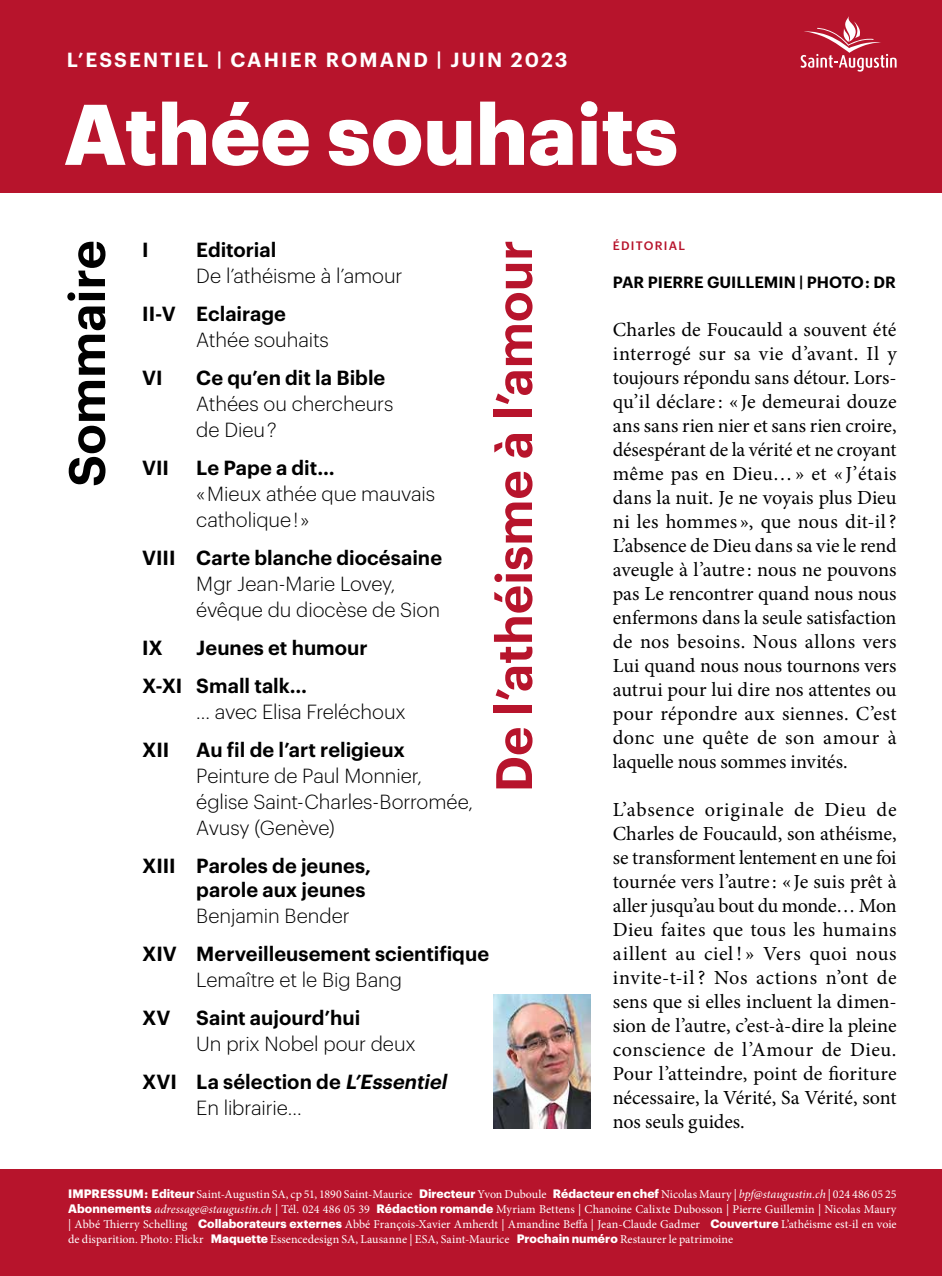
<style>
.page{position:relative;width:942px;height:1276px;background:#fff}
.page>*{position:absolute;margin:0;border:0;box-sizing:border-box;transform-origin:0 0}
.t1{font:700 84px "Graphik";color:#fff}
.t2{font:600 50px "Graphik";color:#b7142c}
.t3{font:600 50px "Graphik";color:#000}
.t4{font:20px/24px "Minion Pro";color:#000;text-align:justify}
.t5{font:300 20px/26px "Graphik";letter-spacing:-.005em;color:#000}
.t6{font:600 20px/38px "Graphik";color:#000}
.t7{font:600 20px "Graphik";letter-spacing:.105em;color:#fff}
.t8{font:600 16px "Graphik";color:#000}
.t9{font:12px/15px "Minion Pro";letter-spacing:.005em;color:#fff;text-align:justify}
.t10{font:500 12px "Graphik";letter-spacing:.105em;color:#b7142c}
.s1{font-weight:600}
.s2{font-weight:600;font-style:italic}
.s3{font-family:"Graphik";font-weight:700}
.s4{font-style:italic}
</style>
<div class="page">
<div style="left:0;top:1169px;width:941px;height:107px;background:#b7142c"></div>
<div style="left:0;top:0;width:941px;height:192px;background:#b7142c"></div>
<svg style="left:800px;top:16px;width:96px;height:56px"></svg>
<img style="left:493px;top:994px;width:97px;height:134px">
<p class="t7" style="left:67px;top:45px;width:502px">L’ESSENTIEL | CAHIER ROMAND | JUIN 2023</p>
<h1 class="t1" style="left:64px;top:69px;width:615px">Athée souhaits</h1>
<h2 class="t2" style="left:475px;top:792px;width:553px;rotate:-90deg">De l’athéisme à l’amour</h2>
<p class="t10" style="left:612px;top:236px;width:74px">ÉDITORIAL</p>
<h2 class="t3" style="left:48px;top:487px;width:248px;rotate:-90deg">Sommaire</h2>
<p class="t6" style="left:142px;top:229px;width:8px">I</p>
<p class="t6" style="left:196px;top:229px;width:81px">Editorial</p>
<p class="t5" style="left:196px;top:261px;width:208px">De l’athéisme à l’amour</p>
<p class="t6" style="left:142px;top:293px;width:145px">II-V Eclairage</p>
<p class="t5" style="left:196px;top:325px;width:134px">Athée souhaits</p>
<p class="t6" style="left:142px;top:357px;width:22px">VI</p>
<p class="t6" style="left:196px;top:357px;width:190px">Ce qu’en dit la Bible</p>
<p class="t5" style="left:196px;top:389px;width:198px">Athées ou chercheurs de Dieu ?</p>
<p class="t6" style="left:142px;top:447px;width:28px">VII</p>
<p class="t6" style="left:196px;top:447px;width:140px">Le Pape a dit…</p>
<p class="t5" style="left:196px;top:479px;width:240px">« Mieux athée que mauvais catholique ! »</p>
<p class="t6" style="left:142px;top:537px;width:301px">VIII Carte blanche diocésaine</p>
<p class="t5" style="left:196px;top:569px;width:245px">Mgr Jean-Marie Lovey, évêque du diocèse de Sion</p>
<p class="t6" style="left:142px;top:627px;width:22px">IX</p>
<p class="t8" style="left:612px;top:270px;width:284px">PAR PIERRE GUILLEMIN | PHOTO : DR</p>
<p class="t4" style="left:612px;top:318px;width:285px">Charles de Foucauld a souvent été interrogé sur sa vie d’avant. Il y toujours répondu sans détour. Lors&shy;qu’il déclare : « Je demeurai douze ans sans rien nier et sans rien croire, désespérant de la vérité et ne croyant même pas en Dieu…» et « J’étais dans la nuit. Je ne voyais plus Dieu ni les hommes », que nous dit-il?<br>L’absence de Dieu dans sa vie le rend aveugle à l’autre : nous ne pouvons pas Le rencontrer quand nous nous enfermons dans la seule satisfaction de nos besoins. Nous allons vers Lui quand nous nous tournons vers autrui pour lui dire nos attentes ou pour répondre aux siennes. C’est donc une quête de son amour à laquelle nous sommes invités.</p>
<p class="t4" style="left:612px;top:798px;width:285px">L’absence originale de Dieu de Charles de Foucauld, son athéisme, se transforment lentement en une foi tournée vers l’autre : « Je suis prêt à aller jusqu’au bout du monde… Mon Dieu faites que tous les humains aillent au ciel ! » Vers quoi nous invite-t-il? Nos actions n’ont de sens que si elles incluent la dimen&shy;sion de l’autre, c’est-à-dire la pleine conscience de l’Amour de Dieu.<br>Pour l’atteindre, point de fioriture nécessaire, la Vérité, Sa Vérité, sont nos seuls guides.</p>
<p class="t6" style="left:142px;top:627px;width:227px;text-indent:54px">Jeunes et humour<br>X-XI Small talk…</p>
<p class="t5" style="left:196px;top:697px;width:211px">… avec Elisa Freléchoux</p>
<p class="t6" style="left:142px;top:729px;width:29px">XII</p>
<p class="t6" style="left:196px;top:729px;width:210px">Au fil de l’art religieux</p>
<p class="t5" style="left:196px;top:761px;width:278px">Peinture de Paul Monnier, église Saint-Charles-Borromée,<br>Avusy (Genève)</p>
<p class="t6" style="left:142px;top:852px;width:230px;line-height:24px;text-align:right">XIII Paroles de jeunes, parole aux jeunes</p>
<p class="t5" style="left:196px;top:901px;width:155px">Benjamin Bender</p>
<p class="t6" style="left:142px;top:933px;width:348px">XIV Merveilleusement scientifique</p>
<p class="t5" style="left:196px;top:965px;width:207px">Lemaître et le Big Bang</p>
<p class="t6" style="left:142px;top:997px;width:30px">XV</p>
<p class="t6" style="left:196px;top:997px;width:165px">Saint aujourd’hui</p>
<p class="t5" style="left:142px;top:1023px;width:310px;line-height:38px;text-indent:54px">Un prix Nobel pour deux<br><span class="s1">XVI La sélection de</span> <span class="s2">L’Essentiel</span></p>
<p class="t5" style="left:196px;top:1093px;width:107px">En librairie…</p>
<p class="t9" style="left:68px;top:1186px;width:829px"><span class="s3">IMPRESSUM : Editeur</span> Saint-Augustin SA, cp 51, 1890 Saint-Maurice <span class="s3">Directeur</span> Yvon Duboule <span class="s3">Rédacteur en chef</span> Nicolas Maury | <span class="s4">bpf@staugustin.ch</span> | 024 486 05 25<br><span class="s3">Abonnements</span> <span class="s4">adressage@staugustin.ch</span> | Tél. 024 486 05 39 <span class="s3">Rédaction romande</span> Myriam Bettens | Chanoine Calixte Dubosson | Pierre Guillemin | Nicolas Maury | Abbé Thierry Schelling <span class="s3">Collaborateurs externes</span> Abbé François-Xavier Amherdt | Amandine Beffa | Jean-Claude Gadmer <span class="s3">Couverture</span> L’athéisme est-il en voie de disparition. Photo: Flickr <span class="s3">Maquette</span> Essencedesign SA, Lausanne | ESA, Saint-Maurice <span class="s3">Prochain numéro</span> Restaurer le patrimoine</p>
</div>
